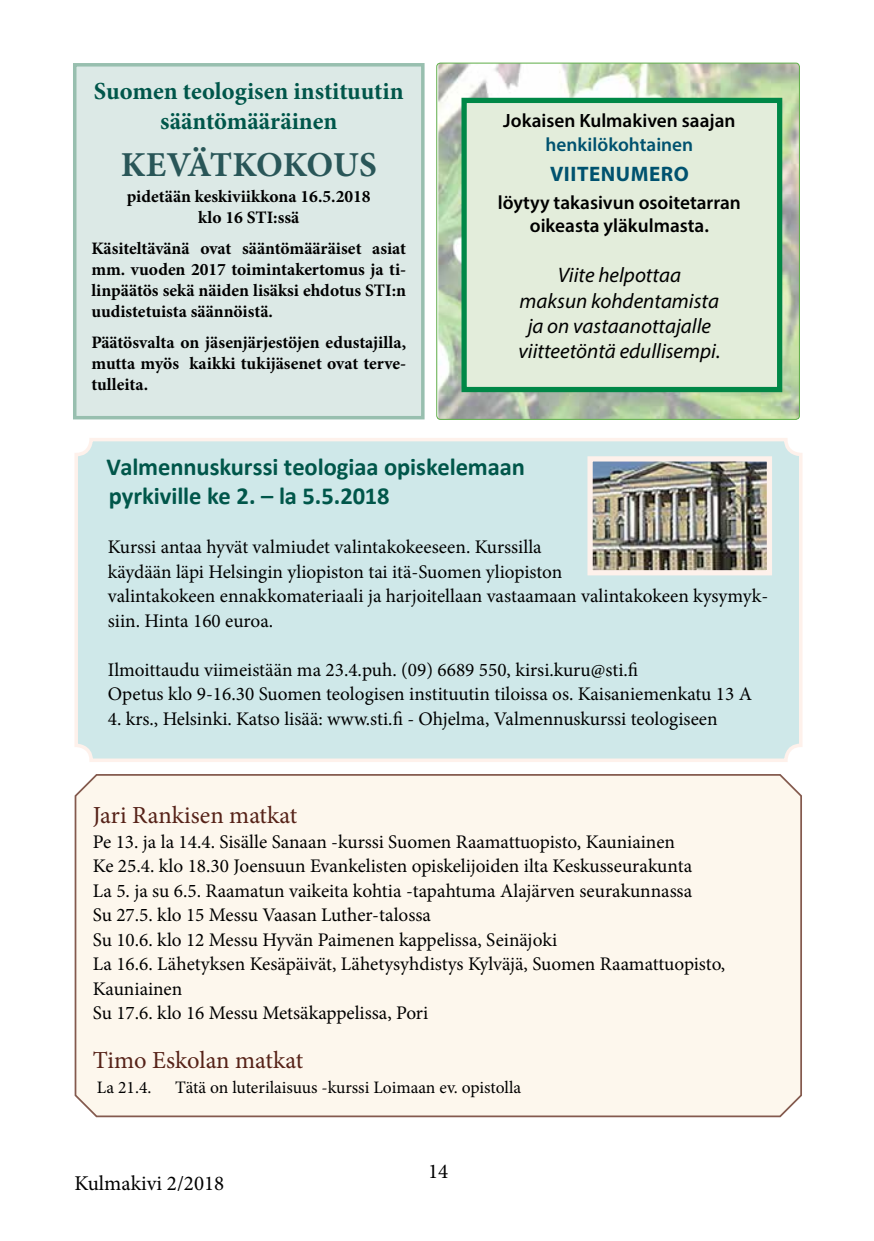
<style>
.page{position:relative;width:874px;height:1241px;background:#fff}
.page>*{position:absolute;margin:0;border:0;box-sizing:border-box;transform-origin:0 0}
.t1{font:700 35px "Minion Pro";color:#295658}
.t2{font:700 24.5px/29.4px "Calibri";letter-spacing:-.005em;color:#00564a}
.t3{font:700 24.5px/29.4px "Minion Pro";letter-spacing:-.005em;color:#00564a;text-align:center}
.t4{font:24.5px "Minion Pro";letter-spacing:-.005em;color:#562218}
.t5{font:italic 21px/25.2px "Myriad Pro";color:#000;text-align:center}
.t6{font:21px "Minion Pro";color:#000}
.t7{font:700 21px "Myriad Pro";letter-spacing:.025em;color:#00526f}
.t8{font:19.25px/24.5px "Minion Pro";color:#000}
.t9{font:600 19.25px/23.1px "Myriad Pro";color:#000;text-align:center}
.t10{font:600 19.25px "Myriad Pro";color:#00526f}
.t11{font:700 17.5px/21px "Minion Pro";color:#000;text-align:justify}
.t12{font:17.5px "Minion Pro";letter-spacing:-.005em;color:#000}
</style>
<div class="page">
<div style="left:74px;top:774px;width:728px;height:343px;background:#fdf7ed"></div>
<div style="left:76px;top:439px;width:724px;height:321px;background:#cfe8e9;border-radius:15px"></div>
<div style="left:74px;top:438px;width:728px;height:324px;border:4px solid #fef1eb;border-radius:15px"></div>
<div style="left:75px;top:65px;width:347px;height:352px;background:#dce9e6"></div>
<div style="left:73px;top:63px;width:351px;height:356px;border:4px solid #98bfaf"></div>
<img style="left:438px;top:63px;width:361px;height:356px">
<div style="left:436px;top:63px;width:363px;height:356px;border:1px solid #5dad46;border-radius:4px"></div>
<div style="left:464px;top:100px;width:315px;height:289px;background:#e3eddb"></div>
<div style="left:461px;top:98px;width:320px;height:294px;border:5px solid #008847"></div>
<img style="left:593px;top:462px;width:172px;height:107px">
<div style="left:587px;top:456px;width:184px;height:119px;border:5px solid #fef1eb"></div>
<p class="t3" style="left:94px;top:76px;width:311px">Suomen teologisen instituutin sääntömääräinen</p>
<h1 class="t1" style="left:121px;top:140px;width:257px">KEVÄTKOKOUS</h1>
<p class="t11" style="left:127px;top:185px;width:245px;text-align:center">pidetään keskiviikkona 16.5.2018 klo 16 STI:ssä</p>
<p class="t11" style="left:91px;top:237px;width:316px">Käsiteltävänä ovat sääntömääräiset asiat mm. vuoden 2017 toimintakertomus ja ti&shy;linpäätös sekä näiden lisäksi ehdotus STI:n uudistetuista säännöistä.</p>
<p class="t11" style="left:91px;top:331px;width:316px">Päätösvalta on jäsenjärjestöjen edustajilla, mutta myös kaikki tukijäsenet ovat terve&shy;tulleita.</p>
<p class="t9" style="left:503px;top:109px;width:234px">Jokaisen Kulmakiven saajan</p>
<p class="t10" style="left:545px;top:132px;width:149px">henkilökohtainen</p>
<p class="t7" style="left:549px;top:160px;width:140px">VIITENUMERO</p>
<p class="t9" style="left:497px;top:190px;width:244px">löytyy takasivun osoitetarran oikeasta yläkulmasta.</p>
<p class="t5" style="left:518px;top:262px;width:203px">Viite helpottaa<br>maksun kohdentamista ja on vastaanottajalle viitteetöntä edullisempi.</p>
<p class="t2" style="left:107px;top:451px;width:419px">Valmennuskurssi teologiaa opiskelemaan pyrkiville ke 2. – la 5.5.2018</p>
<p class="t8" style="left:108px;top:535px;width:661px">Kurssi antaa hyvät valmiudet valintakokeeseen. Kurssilla<br>käydään läpi Helsingin yliopiston tai itä-Suomen yliopiston<br>valintakokeen ennakkomateriaali ja harjoitellaan vastaamaan valintakokeen kysymyk&shy;siin. Hinta 160 euroa.</p>
<p class="t8" style="left:108px;top:657px;width:645px">Ilmoittaudu viimeistään ma 23.4.puh. (09) 6689 550, kirsi.kuru@sti.fi<br>Opetus klo 9-16.30 Suomen teologisen instituutin tiloissa os. Kaisaniemenkatu 13 A</p>
<p class="t8" style="left:108px;top:706px;width:611px">4. krs., Helsinki. Katso lisää: www.sti.fi - Ohjelma, Valmennuskurssi teologiseen</p>
<p class="t4" style="left:93px;top:798px;width:206px">Jari Rankisen matkat</p>
<p class="t8" style="left:93px;top:829px;width:633px">Pe 13. ja la 14.4. Sisälle Sanaan -kurssi Suomen Raamattuopisto, Kauniainen<br>Ke 25.4. klo 18.30 Joensuun Evankelisten opiskelijoiden ilta Keskusseurakunta<br>La 5. ja su 6.5. Raamatun vaikeita kohtia -tapahtuma Alajärven seurakunnassa<br>Su 27.5. klo 15 Messu Vaasan Luther-talossa<br>Su 10.6. klo 12 Messu Hyvän Paimenen kappelissa, Seinäjoki<br>La 16.6. Lähetyksen Kesäpäivät, Lähetysyhdistys Kylväjä, Suomen Raamattuopisto, Kauniainen<br>Su 17.6. klo 16 Messu Metsäkappelissa, Pori</p>
<p class="t4" style="left:93px;top:1043px;width:212px">Timo Eskolan matkat</p>
<p class="t12" style="left:97px;top:1075px;width:56px">La 21.4.</p>
<p class="t12" style="left:175px;top:1075px;width:347px">Tätä on luterilaisuus -kurssi Loimaan ev. opistolla</p>
<p class="t6" style="left:74px;top:1169px;width:151px">Kulmakivi 2/2018</p>
<p class="t6" style="left:428px;top:1156px;width:22px">14</p>
</div>
